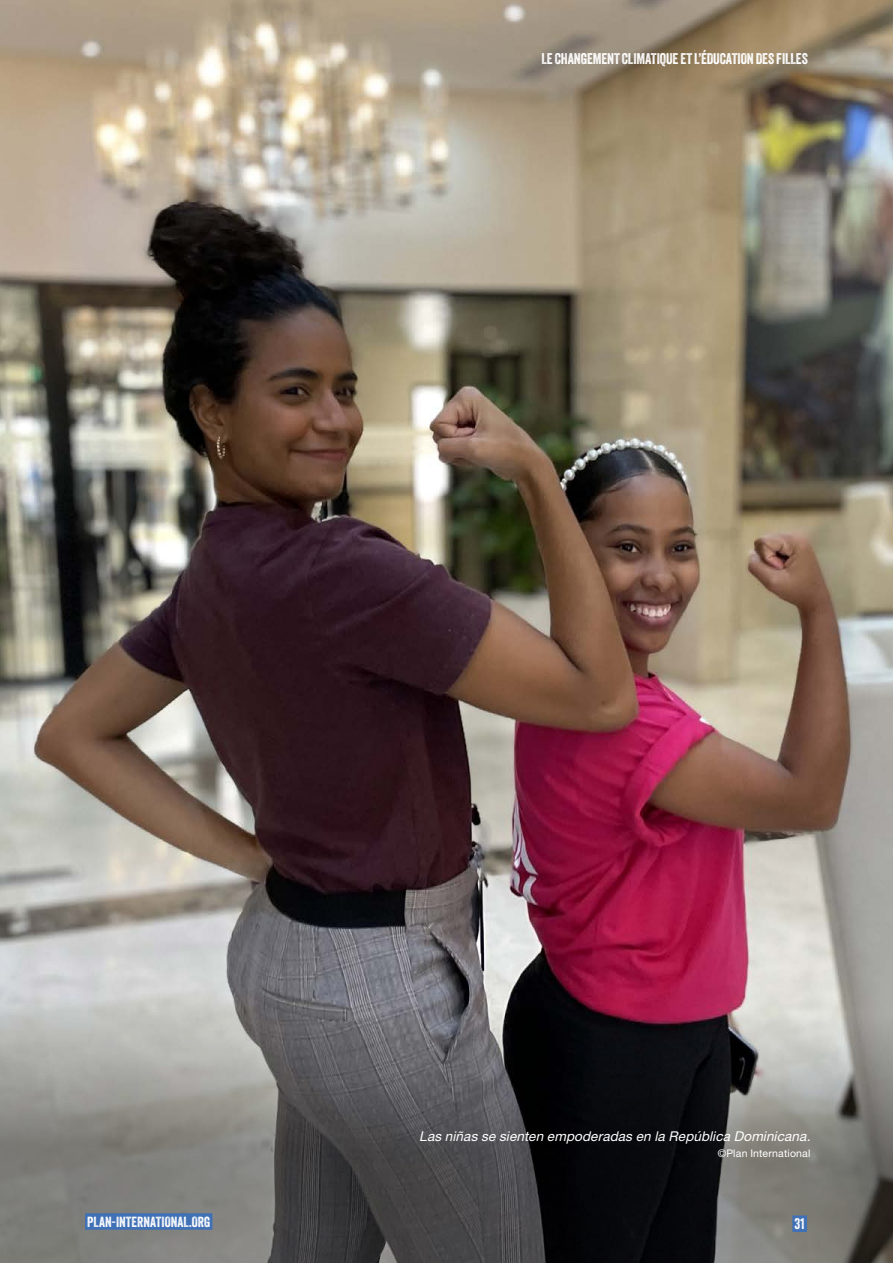
<style>
.page{position:relative;width:893px;height:1263px;background:#fff}
.page>*{position:absolute;margin:0;border:0;box-sizing:border-box;transform-origin:0 0}
.body{font:15px "Veneer";letter-spacing:-.01em;color:#fff}
.bladsynommer{font:14.25px "Veneer";letter-spacing:.005em;color:#fff}
.PHOTO{font:italic 13.5px "Helvetica Neue LT Std";color:#fff}
.PHOTO-2{font:10.5px "Helvetica Neue LT Std";letter-spacing:.015em;color:#fff}
</style>
<div class="page">
<img style="left:0;top:0;width:893px;height:967px">
<svg style="left:0;top:967px;width:893px;height:296px;background:#696465"></svg>
<div style="left:792px;top:1215px;width:15px;height:17px;background:#4070b5"></div>
<div style="left:85px;top:1213px;width:127px;height:17px;background:#4070b5"></div>
<p class="body" style="left:541px;top:49px;width:268px">LE CHANGEMENT CLIMATIQUE ET L’ÉDUCATION DES FILLES</p>
<p class="bladsynommer" style="left:87px;top:1213px;width:125px">PLAN-INTERNATIONAL.ORG</p>
<p class="PHOTO" style="left:419px;top:1128px;width:396px">Las niñas se sienten empoderadas en la República Dominicana.</p>
<p class="PHOTO-2" style="left:718px;top:1147px;width:94px">©Plan International</p>
<p class="body" style="left:795px;top:1214px;width:12px">31</p>
</div>
